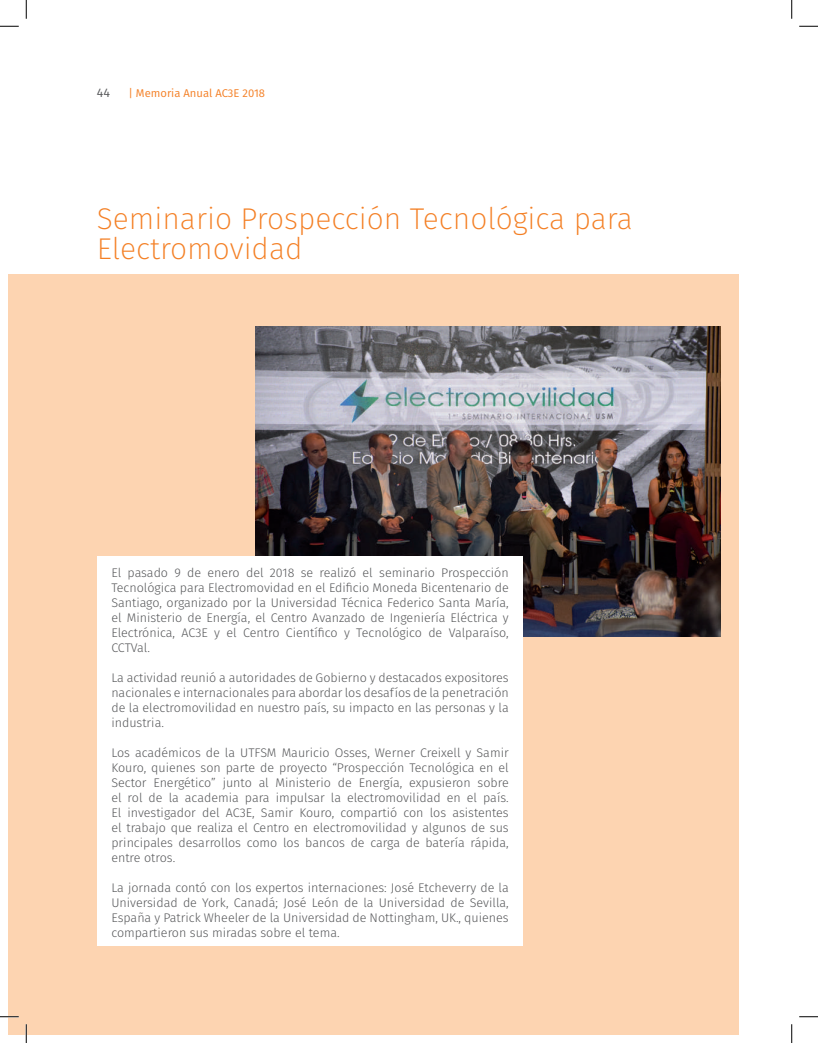
<style>
.page{position:relative;width:818px;height:1043px;background:#fff}
.page>*{position:absolute;margin:0;border:0;box-sizing:border-box;transform-origin:0 0}
.t1{font:200 30px/30px "Fira Sans";color:#f47f24}
.t2{font:300 12.5px/15px "Fira Sans";color:#57585a;text-align:justify}
.t3{font:12.5px "Fira Sans";color:#57585a}
.t4{font:11.25px "Fira Sans";color:#f47f24}
</style>
<div class="page">
<div style="left:9px;top:274px;width:729px;height:760px;background:#fdd4b1"></div>
<img style="left:255px;top:326px;width:465px;height:310px">
<div style="left:97px;top:556px;width:426px;height:389px;background:#fff"></div>
<svg style="left:0;top:25px;width:19px;height:2px"></svg>
<svg style="left:799px;top:25px;width:19px;height:2px"></svg>
<svg style="left:0;top:1015px;width:19px;height:2px"></svg>
<svg style="left:799px;top:1016px;width:19px;height:1px"></svg>
<svg style="left:25px;top:0;width:2px;height:19px"></svg>
<svg style="left:25px;top:1024px;width:2px;height:18px"></svg>
<svg style="left:791px;top:0;width:1px;height:19px"></svg>
<svg style="left:791px;top:1024px;width:1px;height:18px"></svg>
<p class="t3" style="left:97px;top:83px;width:15px">44</p>
<p class="t4" style="left:128px;top:84px;width:138px">| Memoria Anual AC3E 2018</p>
<h1 class="t1" style="left:97px;top:203px;width:537px">Seminario Prospección Tecnológica para<br>Electromovidad</h1>
<p class="t2" style="left:111px;top:565px;width:399px">El pasado 9 de enero del 2018 se realizó el seminario Prospección Tecnológica para Electromovidad en el Edificio Moneda Bicentenario de Santiago, organizado por la Universidad Técnica Federico Santa María, el Ministerio de Energía, el Centro Avanzado de Ingeniería Eléctrica y Electrónica, AC3E y el Centro Científico y Tecnológico de Valparaíso, CCTVal.</p>
<p class="t2" style="left:111px;top:670px;width:399px">La actividad reunió a autoridades de Gobierno y destacados expositores nacionales e internacionales para abordar los desafíos de la penetración de la electromovilidad en nuestro país, su impacto en las personas y la industria.</p>
<p class="t2" style="left:111px;top:745px;width:399px">Los académicos de la UTFSM Mauricio Osses, Werner Creixell y Samir Kouro, quienes son parte de proyecto “Prospección Tecnológica en el Sector Energético” junto al Ministerio de Energía, expusieron sobre el rol de la academia para impulsar la electromovilidad en el país.<br>El investigador del AC3E, Samir Kouro, compartió con los asistentes el trabajo que realiza el Centro en electromovilidad y algunos de sus principales desarrollos como los bancos de carga de batería rápida, entre otros.</p>
<p class="t2" style="left:111px;top:880px;width:399px">La jornada contó con los expertos internaciones: José Etcheverry de la Universidad de York, Canadá; José León de la Universidad de Sevilla, España y Patrick Wheeler de la Universidad de Nottingham, UK., quienes compartieron sus miradas sobre el tema.</p>
</div>
